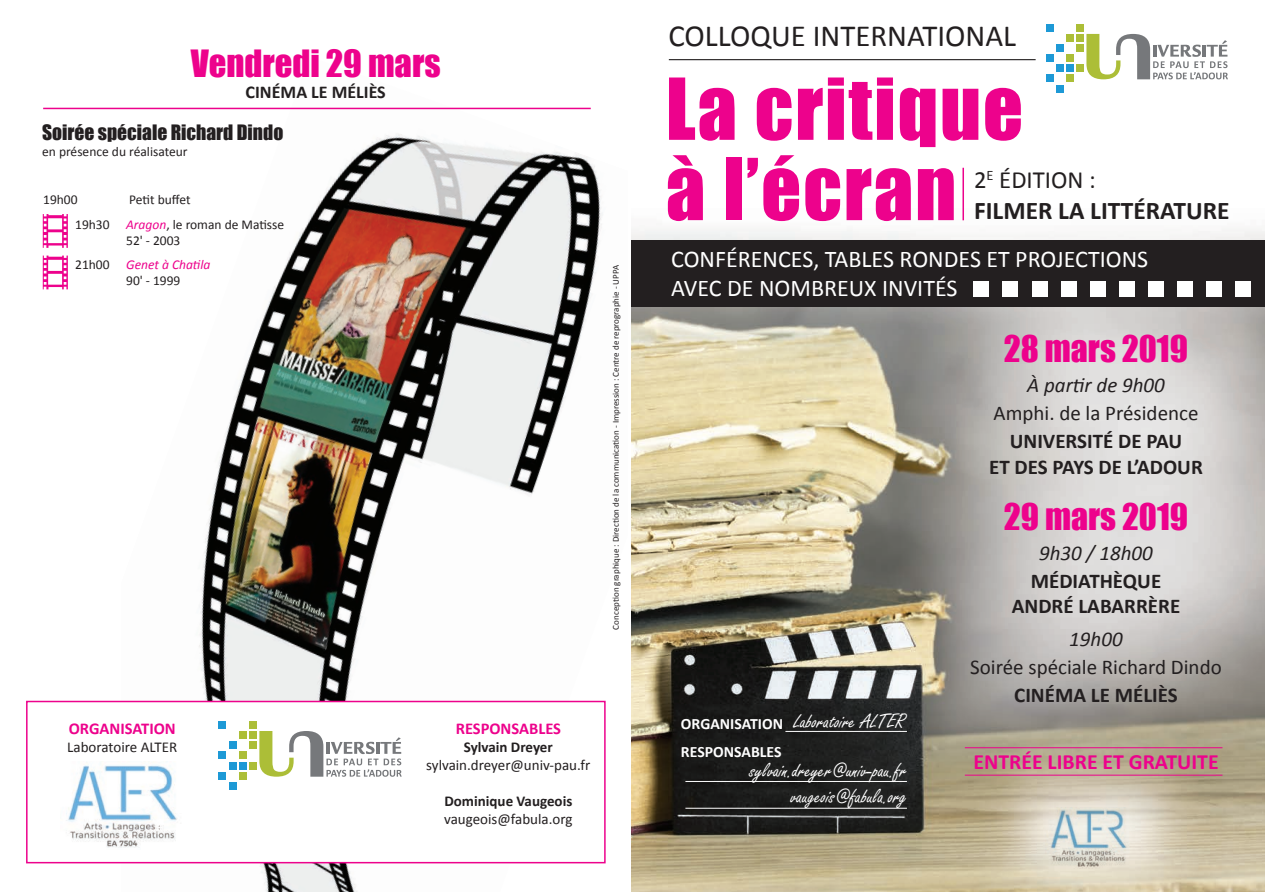
<style>
.page{position:relative;width:1265px;height:892px;background:#fff}
.page>*{position:absolute;margin:0;border:0;box-sizing:border-box;transform-origin:0 0}
.t1{font:78.75px/80.2px "Impact";letter-spacing:.02em;color:#ed028c}
.t2{font:34.5px "Impact";color:#ed028c}
.t3{font:33.75px "Impact";color:#ed028c}
.t4{font:30.75px "Calibri";color:#231f20}
.t5{font:700 25.5px "Calibri";color:#231f20}
.t6{font:24.75px "Calibri";color:#231f20}
.t7{font:24px/28.8px "Calibri";color:#fff}
.t8{font:21.75px/26.1px "Freestyle Script";letter-spacing:.005em;color:#fff;text-align:right}
.t9{font:700 21.75px "Calibri";color:#ed028c}
.t10{font:700 21px/25.5px "Calibri";color:#231f20;text-align:center}
.t11{font:21px "Calibri";color:#231f20}
.t12{font:italic 21px "Calibri";color:#231f20}
.t13{font:19.5px "Impact";color:#231f20}
.t14{font:700 18px "Calibri";color:#231f20}
.t15{font:700 16.5px "Calibri";color:#ed028c}
.t16{font:700 15.75px "Calibri";color:#fff}
.t17{font:15px "Calibri";color:#231f20}
.t18{font:700 15px "Calibri";color:#231f20}
.t19{font:13.5px/24px "Calibri";color:#231f20}
.t20{font:9px "Calibri";color:#231f20}
.s1{font-style:italic;color:#ed028c}
.s2{font-family:"Calibri";font-weight:700;font-size:15.75px}
</style>
<div class="page">
<img style="left:631px;top:167px;width:634px;height:724px">
<div style="left:619px;top:240px;width:646px;height:66px;background:#231f20"></div>
<hr style="left:685px;top:780px;width:222px;height:1px;background:#fff">
<div style="left:974px;top:281px;width:15px;height:15px;background:#fff"></div>
<div style="left:1003px;top:281px;width:15px;height:15px;background:#fff"></div>
<div style="left:1032px;top:281px;width:15px;height:15px;background:#fff"></div>
<div style="left:1061px;top:281px;width:15px;height:15px;background:#fff"></div>
<div style="left:1090px;top:281px;width:15px;height:15px;background:#fff"></div>
<div style="left:1119px;top:281px;width:15px;height:15px;background:#fff"></div>
<div style="left:1148px;top:281px;width:15px;height:15px;background:#fff"></div>
<div style="left:1177px;top:281px;width:15px;height:15px;background:#fff"></div>
<div style="left:1235px;top:281px;width:15px;height:15px;background:#fff"></div>
<div style="left:1206px;top:281px;width:15px;height:15px;background:#fff"></div>
<hr style="left:965px;top:747px;width:257px;height:1px;background:#ed028c">
<hr style="left:965px;top:774px;width:257px;height:1px;background:#ed028c">
<hr style="left:962px;top:168px;width:2px;height:52px;background:#ed028c">
<hr style="left:785px;top:730px;width:122px;height:1px;background:#fff">
<hr style="left:685px;top:807px;width:222px;height:1px;background:#fff">
<div style="left:1056px;top:85px;width:8px;height:8px;background:#1d99d6"></div>
<div style="left:1046px;top:24px;width:7px;height:8px;background:#1d99d6"></div>
<div style="left:1056px;top:64px;width:8px;height:8px;background:#1d99d6"></div>
<div style="left:1056px;top:44px;width:8px;height:8px;background:#1d99d6"></div>
<div style="left:1046px;top:74px;width:7px;height:8px;background:#1d99d6"></div>
<div style="left:1046px;top:54px;width:7px;height:8px;background:#1d99d6"></div>
<div style="left:1076px;top:34px;width:8px;height:8px;background:#acbe37"></div>
<div style="left:1076px;top:24px;width:8px;height:8px;background:#acbe37"></div>
<div style="left:1076px;top:64px;width:8px;height:8px;background:#acbe37"></div>
<div style="left:1076px;top:44px;width:8px;height:8px;background:#acbe37"></div>
<div style="left:1066px;top:74px;width:8px;height:8px;background:#acbe37"></div>
<div style="left:1066px;top:54px;width:8px;height:8px;background:#acbe37"></div>
<div style="left:1066px;top:64px;width:8px;height:8px;background:#1d99d6"></div>
<div style="left:1066px;top:34px;width:8px;height:8px;background:#acbe37"></div>
<svg style="left:1086px;top:34px;width:142px;height:45px"></svg>
<img style="left:1045px;top:807px;width:87px;height:61px">
<hr style="left:669px;top:59px;width:366px;height:1px;background:#231f20">
<div style="left:0;top:0;width:631px;height:891px;background:#fff"></div>
<img style="left:121px;top:107px;width:485px;height:784px">
<div style="left:26px;top:700px;width:580px;height:163px;background:#fff;border:2px solid #ed028c"></div>
<img style="left:66px;top:761px;width:111px;height:87px">
<div style="left:229px;top:781px;width:8px;height:8px;background:#1d99d6"></div>
<div style="left:218px;top:720px;width:8px;height:8px;background:#1d99d6"></div>
<div style="left:229px;top:761px;width:8px;height:8px;background:#1d99d6"></div>
<div style="left:229px;top:740px;width:8px;height:8px;background:#1d99d6"></div>
<div style="left:218px;top:771px;width:8px;height:8px;background:#1d99d6"></div>
<div style="left:218px;top:751px;width:8px;height:8px;background:#1d99d6"></div>
<div style="left:249px;top:730px;width:8px;height:8px;background:#acbe37"></div>
<div style="left:249px;top:720px;width:8px;height:8px;background:#acbe37"></div>
<div style="left:249px;top:761px;width:8px;height:8px;background:#acbe37"></div>
<div style="left:249px;top:740px;width:8px;height:8px;background:#acbe37"></div>
<div style="left:239px;top:771px;width:8px;height:8px;background:#acbe37"></div>
<div style="left:239px;top:751px;width:8px;height:8px;background:#acbe37"></div>
<div style="left:239px;top:761px;width:8px;height:8px;background:#1d99d6"></div>
<div style="left:239px;top:730px;width:8px;height:8px;background:#acbe37"></div>
<svg style="left:259px;top:731px;width:143px;height:45px"></svg>
<hr style="left:43px;top:108px;width:548px;height:1px;background:#ed028c">
<svg style="left:43px;top:214px;width:25px;height:34px"></svg>
<svg style="left:43px;top:255px;width:25px;height:34px"></svg>
<h2 class="t2" style="left:191px;top:36px;width:251px">Vendredi 29 mars</h2>
<h3 class="t14" style="left:246px;top:81px;width:142px">CINÉMA LE MÉLIÈS</h3>
<h3 class="t13" style="left:42px;top:117px;width:243px">Soirée spéciale Richard Dindo</h3>
<p class="t19" style="left:42px;top:139px;width:147px">en présence du réalisateur</p>
<p class="t19" style="left:43px;top:188px;width:36px">19h00</p>
<p class="t19" style="left:75px;top:188px;width:211px;text-indent:54px">Petit buffet<br>19h30 <span class="s1">Aragon</span>, le roman de Matisse</p>
<p class="t19" style="left:75px;top:228px;width:137px;text-indent:51px">52' - 2003<br>21h00 <span class="s1">Genet à Chatila</span></p>
<p class="t19" style="left:126px;top:268px;width:56px">90' - 1999</p>
<p class="t20" style="left:610px;top:629px;width:366px;rotate:-90deg">Conception graphique : Direction de la communication - Impression : Centre de reprographie - UPPA</p>
<p class="t15" style="left:69px;top:717px;width:109px">ORGANISATION</p>
<p class="t17" style="left:67px;top:737px;width:112px">Laboratoire ALTER</p>
<p class="t15" style="left:456px;top:717px;width:107px">RESPONSABLES</p>
<p class="t18" style="left:464px;top:737px;width:90px">Sylvain Dreyer</p>
<p class="t17" style="left:426px;top:755px;width:166px">sylvain.dreyer@univ-pau.fr</p>
<p class="t18" style="left:444px;top:791px;width:129px">Dominique Vaugeois</p>
<p class="t17" style="left:444px;top:809px;width:130px">vaugeois@fabula.org</p>
<h3 class="t4" style="left:668px;top:17px;width:349px">COLLOQUE INTERNATIONAL</h3>
<h1 class="t1" style="left:666px;top:67px;width:359px">La critique à l’écran</h1>
<h3 class="t6" style="left:974px;top:164px;width:123px">2<sup>E</sup> ÉDITION :</h3>
<h3 class="t5" style="left:974px;top:194px;width:257px">FILMER LA LITTÉRATURE</h3>
<h3 class="t7" style="left:671px;top:244px;width:479px">CONFÉRENCES, TABLES RONDES ET PROJECTIONS<br>AVEC DE NOMBREUX INVITÉS</h3>
<h3 class="t8" style="left:681px;top:709px;width:226px"><span class="s2">ORGANISATION</span> Laboratoire ALTER</h3>
<p class="t16" style="left:681px;top:741px;width:102px">RESPONSABLES</p>
<h3 class="t8" style="left:750px;top:757px;width:159px">sylvain.dreyer@univ-pau.fr vaugeois@fabula.org</h3>
<h3 class="t3" style="left:1004px;top:323px;width:186px">28 mars 2019</h3>
<h3 class="t12" style="left:1027px;top:371px;width:139px">À partir de 9h00</h3>
<h3 class="t11" style="left:993px;top:400px;width:206px">Amphi. de la Présidence</h3>
<h3 class="t10" style="left:989px;top:428px;width:215px">UNIVERSITÉ DE PAU<br>ET DES PAYS DE L’ADOUR</h3>
<h3 class="t3" style="left:1004px;top:490px;width:186px">29 mars 2019</h3>
<h3 class="t12" style="left:1039px;top:538px;width:115px">9h30 / 18h00</h3>
<h3 class="t10" style="left:1012px;top:567px;width:170px">MÉDIATHÈQUE<br>ANDRÉ LABARRÈRE</h3>
<h3 class="t12" style="left:1069px;top:624px;width:55px">19h00</h3>
<h3 class="t11" style="left:970px;top:653px;width:253px">Soirée spéciale Richard Dindo</h3>
<h3 class="t10" style="left:1014px;top:681px;width:165px">CINÉMA LE MÉLIÈS</h3>
<h3 class="t9" style="left:973px;top:747px;width:247px">ENTRÉE LIBRE ET GRATUITE</h3>
</div>
